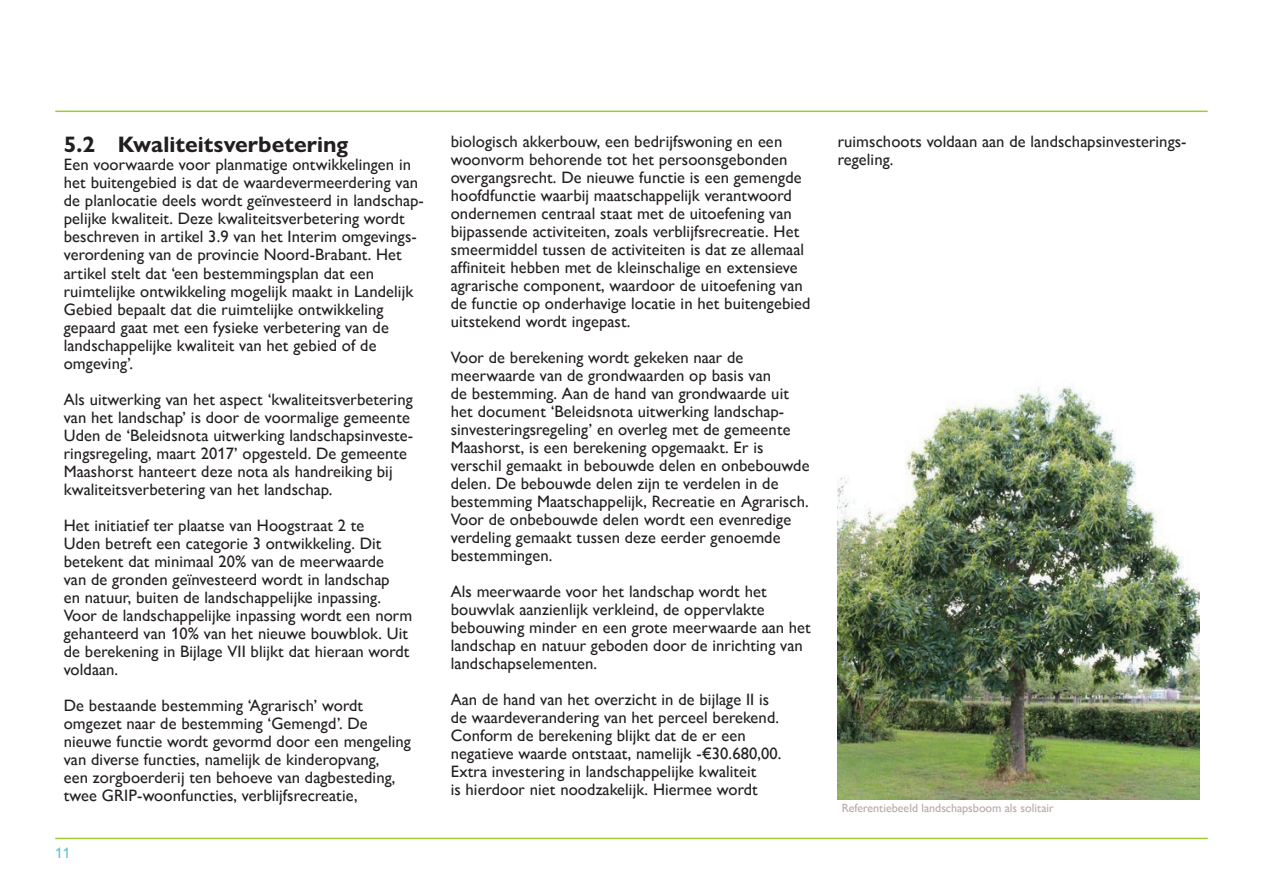
<style>
.page{position:relative;width:1263px;height:893px;background:#fff}
.page>*{position:absolute;margin:0;border:0;box-sizing:border-box;transform-origin:0 0}
.t1{font:700 22.5px "Gill Sans Nova";color:#231f20}
.t2{font:16.5px/18px "Gill Sans Nova";letter-spacing:.005em;color:#231f20}
.t3{font:15px "Gill Sans Nova";color:#68c3d0}
.t4{font:12px "Gill Sans Nova";color:#b5a9a5}
</style>
<div class="page">
<hr style="left:55px;top:111px;width:1153px;height:1px;background:#a1c93a">
<hr style="left:55px;top:838px;width:1153px;height:1px;background:#a1c93a">
<img style="left:838px;top:386px;width:361px;height:413px">
<h1 class="t1" style="left:64px;top:131px;width:286px">5.2 Kwaliteitsverbetering</h1>
<p class="t2" style="left:64px;top:156px;width:361px">Een voorwaarde voor planmatige ontwikkelingen in het buitengebied is dat de waardevermeerdering van de planlocatie deels wordt geïnvesteerd in landschap&shy;pelijke kwaliteit. Deze kwaliteitsverbetering wordt beschreven in artikel 3.9 van het Interim omgevings&shy;verordening van de provincie Noord-Brabant. Het artikel stelt dat ‘een bestemmingsplan dat een ruimtelijke ontwikkeling mogelijk maakt in Landelijk Gebied bepaalt dat die ruimtelijke ontwikkeling gepaard gaat met een fysieke verbetering van de landschappelijke kwaliteit van het gebied of de omgeving’.</p>
<p class="t2" style="left:64px;top:390px;width:351px">Als uitwerking van het aspect ‘kwaliteitsverbetering van het landschap’ is door de voormalige gemeente Uden de ‘Beleidsnota uitwerking landschapsinveste&shy;ringsregeling, maart 2017’ opgesteld. De gemeente Maashorst hanteert deze nota als handreiking bij kwaliteitsverbetering van het landschap.</p>
<p class="t2" style="left:64px;top:516px;width:350px">Het initiatief ter plaatse van Hoogstraat 2 te<br>Uden betreft een categorie 3 ontwikkeling. Dit betekent dat minimaal 20% van de meerwaarde<br>van de gronden geïnvesteerd wordt in landschap<br>en natuur, buiten de landschappelijke inpassing.<br>Voor de landschappelijke inpassing wordt een norm gehanteerd van 10% van het nieuwe bouwblok. Uit de berekening in Bijlage VII blijkt dat hieraan wordt voldaan.</p>
<p class="t2" style="left:64px;top:696px;width:349px">De bestaande bestemming ‘Agrarisch’ wordt omgezet naar de bestemming ‘Gemengd’. De nieuwe functie wordt gevormd door een mengeling van diverse functies, namelijk de kinderopvang,<br>een zorgboerderij ten behoeve van dagbesteding, twee GRIP-woonfuncties, verblijfsrecreatie,</p>
<p class="t3" style="left:55px;top:845px;width:16px">11</p>
<p class="t2" style="left:451px;top:133px;width:361px">biologisch akkerbouw, een bedrijfswoning en een woonvorm behorende tot het persoonsgebonden overgangsrecht. De nieuwe functie is een gemengde hoofdfunctie waarbij maatschappelijk verantwoord ondernemen centraal staat met de uitoefening van bijpassende activiteiten, zoals verblijfsrecreatie. Het smeermiddel tussen de activiteiten is dat ze allemaal affiniteit hebben met de kleinschalige en extensieve agrarische component, waardoor de uitoefening van de functie op onderhavige locatie in het buitengebied uitstekend wordt ingepast.</p>
<p class="t2" style="left:451px;top:349px;width:360px">Voor de berekening wordt gekeken naar de meerwaarde van de grondwaarden op basis van<br>de bestemming. Aan de hand van grondwaarde uit het document ‘Beleidsnota uitwerking landschap&shy;sinvesteringsregeling’ en overleg met de gemeente Maashorst, is een berekening opgemaakt. Er is verschil gemaakt in bebouwde delen en onbebouwde delen. De bebouwde delen zijn te verdelen in de bestemming Maatschappelijk, Recreatie en Agrarisch.<br>Voor de onbebouwde delen wordt een evenredige verdeling gemaakt tussen deze eerder genoemde bestemmingen.</p>
<p class="t2" style="left:451px;top:583px;width:362px">Als meerwaarde voor het landschap wordt het bouwvlak aanzienlijk verkleind, de oppervlakte bebouwing minder en een grote meerwaarde aan het landschap en natuur geboden door de inrichting van landschapselementen.</p>
<p class="t2" style="left:451px;top:691px;width:332px">Aan de hand van het overzicht in de bijlage II is de waardeverandering van het perceel berekend.<br>Conform de berekening blijkt dat de er een negatieve waarde ontstaat, namelijk -€30.680,00.<br>Extra investering in landschappelijke kwaliteit<br>is hierdoor niet noodzakelijk. Hiermee wordt</p>
<p class="t2" style="left:838px;top:133px;width:350px">ruimschoots voldaan aan de landschapsinvesterings&shy;regeling.</p>
<p class="t4" style="left:842px;top:801px;width:213px">Referentiebeeld landschapsboom als solitair</p>
</div>
